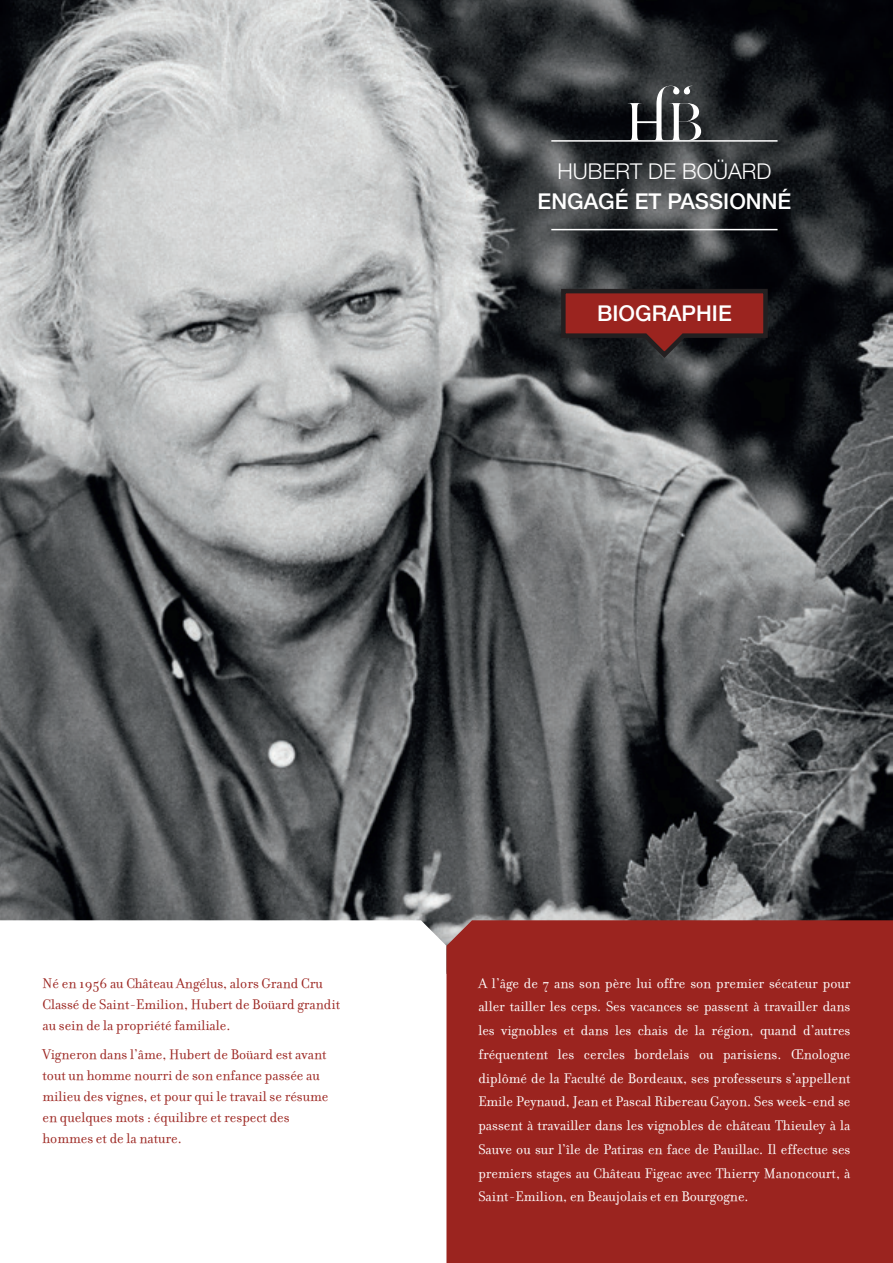
<style>
.page{position:relative;width:893px;height:1263px;background:#fff}
.page>*{position:absolute;margin:0;border:0;box-sizing:border-box;transform-origin:0 0}
.t1{font:500 21.9px "Helvetica Neue";color:#fff}
.t2{font:300 21.9px "Helvetica Neue";color:#fff}
.t3{font:15px/23.7px "Filosofia";color:#fff;text-align:justify}
.t4{font:15px/21px "Filosofia";color:#9b241f}
</style>
<div class="page">
<img style="left:0;top:0;width:893px;height:920px">
<svg style="left:0;top:920px;width:446px;height:25px"></svg>
<div style="left:446px;top:920px;width:447px;height:343px;background:#9b241f"></div>
<svg style="left:559px;top:287px;width:211px;height:74px;background:#602220"></svg>
<svg style="left:628px;top:86px;width:73px;height:54px"></svg>
<hr style="left:551px;top:140px;width:226px;height:2px;background:#fff">
<hr style="left:551px;top:229px;width:226px;height:1px;background:#fff">
<h1 class="t2" style="left:557px;top:157px;width:215px">HUBERT DE BOÜARD</h1>
<h1 class="t1" style="left:538px;top:189px;width:255px">ENGAGÉ ET PASSIONNÉ</h1>
<h1 class="t1" style="left:597px;top:300px;width:136px">BIOGRAPHIE</h1>
<p class="t4" style="left:43px;top:973px;width:299px">Né en 1956 au Château Angélus, alors Grand Cru<br>Classé de Saint-Emilion, Hubert de Boüard grandit au sein de la propriété familiale.</p>
<p class="t4" style="left:43px;top:1044px;width:287px">Vigneron dans l’âme, Hubert de Boüard est avant tout un homme nourri de son enfance passée au milieu des vignes, et pour qui le travail se résume en quelques mots : équilibre et respect des hommes et de la nature.</p>
<p class="t3" style="left:478px;top:971px;width:374px">A l’âge de 7 ans son père lui offre son premier sécateur pour aller tailler les ceps. Ses vacances se passent à travailler dans les vignobles et dans les chais de la région, quand d’autres fréquentent les cercles bordelais ou parisiens. Œnologue diplômé de la Faculté de Bordeaux, ses professeurs s’appellent Emile Peynaud, Jean et Pascal Ribereau Gayon. Ses week-end se passent à travailler dans les vignobles de château Thieuley à la Sauve ou sur l’île de Patiras en face de Pauillac. Il effectue ses premiers stages au Château Figeac avec Thierry Manoncourt, à Saint-Emilion, en Beaujolais et en Bourgogne.</p>
</div>
